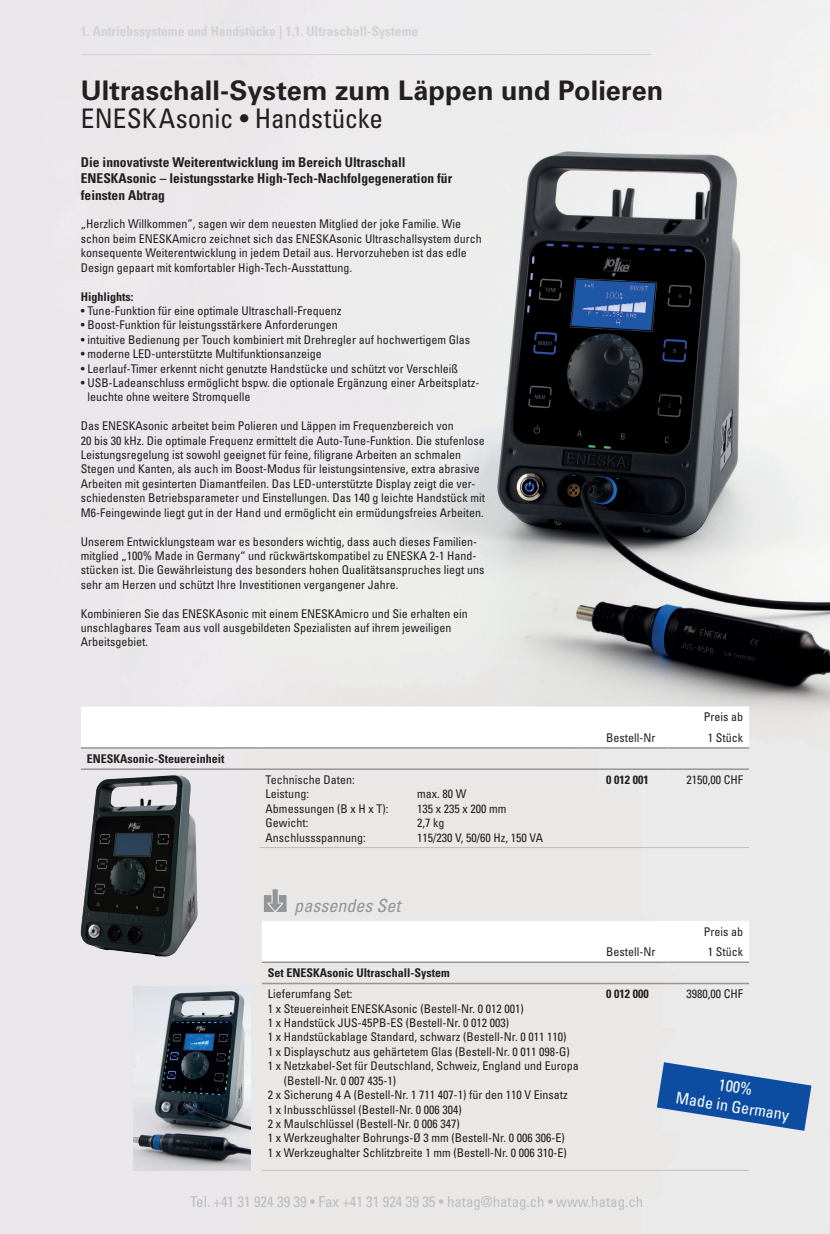
<style>
.page{position:relative;width:830px;height:1234px;background:#fff}
.page>*{position:absolute;margin:0;border:0;box-sizing:border-box;transform-origin:0 0}
.t1{font:700 27px "Univers LT Pro 65";color:#231f20}
.t2{font:condensed 27px "Univers LT Pro";letter-spacing:-.005em;color:#231f20}
.t3{font:italic condensed 18px "Univers LT Pro";color:#939598}
.t4{font:condensed 16.05px/19.4px "Univers LT Pro";color:#fff;text-align:center}
.t5{font:condensed 15px "Univers LT Pro";color:#bcbdc0}
.t6{font:700 condensed 13.5px/16.2px "Univers LT Pro";color:#231f20}
.t7{font:700 condensed 13.5px "Univers LT Pro";color:#d1d2d4}
.t8{font:condensed 12px/14.4px "Univers LT Pro";color:#231f20}
.t9{font:700 condensed 12px "Univers LT Pro";color:#231f20}
</style>
<div class="page">
<img style="left:0;top:0;width:829px;height:1233px">
<img style="left:79px;top:775px;width:119px;height:182px">
<img style="left:133px;top:986px;width:117px;height:183px">
<hr style="left:81px;top:54px;width:570px;height:1px;background:#d1d2d4">
<svg style="left:81px;top:706px;width:667px;height:41px"></svg>
<hr style="left:668px;top:847px;width:80px;height:1px;background:#bcbdc0">
<hr style="left:600px;top:847px;width:68px;height:1px;background:#bcbdc0">
<hr style="left:259px;top:847px;width:341px;height:1px;background:#bcbdc0">
<hr style="left:259px;top:768px;width:341px;height:1px;background:#939598">
<hr style="left:600px;top:768px;width:68px;height:1px;background:#939598">
<hr style="left:668px;top:768px;width:80px;height:1px;background:#939598">
<hr style="left:81px;top:768px;width:178px;height:1px;background:#939598">
<hr style="left:668px;top:747px;width:80px;height:1px;background:#939598">
<hr style="left:600px;top:747px;width:68px;height:1px;background:#939598">
<hr style="left:259px;top:747px;width:341px;height:1px;background:#939598">
<hr style="left:81px;top:747px;width:178px;height:1px;background:#939598">
<svg style="left:261px;top:920px;width:487px;height:41px"></svg>
<hr style="left:668px;top:1169px;width:80px;height:1px;background:#bcbdc0">
<hr style="left:600px;top:1169px;width:68px;height:1px;background:#bcbdc0">
<hr style="left:261px;top:1169px;width:339px;height:1px;background:#bcbdc0">
<hr style="left:261px;top:982px;width:339px;height:2px;background:#939598">
<hr style="left:600px;top:982px;width:68px;height:2px;background:#939598">
<hr style="left:668px;top:982px;width:80px;height:2px;background:#939598">
<hr style="left:668px;top:961px;width:80px;height:1px;background:#939598">
<hr style="left:600px;top:961px;width:68px;height:1px;background:#939598">
<hr style="left:261px;top:961px;width:339px;height:1px;background:#939598">
<svg style="left:264px;top:889px;width:22px;height:22px"></svg>
<svg style="left:656px;top:1061px;width:155px;height:69px"></svg>
<p class="t7" style="left:81px;top:23px;width:339px">1. Antriebssysteme und Handstücke | 1.1. Ultraschall-Systeme</p>
<h1 class="t1" style="left:81px;top:75px;width:583px">Ultraschall-System zum Läppen und Polieren</h1>
<h1 class="t2" style="left:81px;top:101px;width:303px">ENESKAsonic • Handstücke</h1>
<p class="t6" style="left:81px;top:154px;width:372px">Die innovativste Weiterentwicklung im Bereich Ultraschall<br>ENESKAsonic – leistungsstarke High-Tech-Nachfolgegeneration für feinsten Abtrag</p>
<p class="t8" style="left:81px;top:217px;width:402px">„Herzlich Willkommen”, sagen wir dem neuesten Mitglied der joke Familie. Wie schon beim ENESKAmicro zeichnet sich das ENESKAsonic Ultraschallsystem durch konsequente Weiterentwicklung in jedem Detail aus. Hervorzuheben ist das edle Design gepaart mit komfortabler High-Tech-Ausstattung.</p>
<p class="t9" style="left:81px;top:289px;width:54px">Highlights:</p>
<p class="t8" style="left:81px;top:303px;width:262px">• Tune-Funktion für eine optimale Ultraschall-Frequenz</p>
<p class="t8" style="left:81px;top:317px;width:258px">• Boost-Funktion für leistungsstärkere Anforderungen</p>
<p class="t8" style="left:81px;top:332px;width:390px">• intuitive Bedienung per Touch kombiniert mit Drehregler auf hochwertigem Glas</p>
<p class="t8" style="left:81px;top:346px;width:242px">• moderne LED-unterstützte Multifunktionsanzeige</p>
<p class="t8" style="left:81px;top:361px;width:378px">• Leerlauf-Timer erkennt nicht genutzte Handstücke und schützt vor Verschleiß</p>
<p class="t8" style="left:87px;top:375px;width:393px;text-indent:-7px">• USB-Ladeanschluss ermöglicht bspw. die optionale Ergänzung einer Arbeitsplatz&shy;leuchte ohne weitere Stromquelle</p>
<p class="t8" style="left:81px;top:418px;width:405px">Das ENESKAsonic arbeitet beim Polieren und Läppen im Frequenzbereich von<br>20 bis 30 kHz. Die optimale Frequenz ermittelt die Auto-Tune-Funktion. Die stufenlose Leistungsregelung ist sowohl geeignet für feine, filigrane Arbeiten an schmalen Stegen und Kanten, als auch im Boost-Modus für leistungsintensive, extra abrasive Arbeiten mit gesinterten Diamantfeilen. Das LED-unterstützte Display zeigt die ver&shy;schiedensten Betriebsparameter und Einstellungen. Das 140 g leichte Handstück mit M6-Feingewinde liegt gut in der Hand und ermöglicht ein ermüdungsfreies Arbeiten.</p>
<p class="t8" style="left:81px;top:533px;width:405px">Unserem Entwicklungsteam war es besonders wichtig, dass auch dieses Familien&shy;mitglied „100% Made in Germany“ und rückwärtskompatibel zu ENESKA 2-1 Hand&shy;stücken ist. Die Gewährleistung des besonders hohen Qualitätsanspruches liegt uns sehr am Herzen und schützt Ihre Investitionen vergangener Jahre.</p>
<p class="t8" style="left:81px;top:605px;width:388px">Kombinieren Sie das ENESKAsonic mit einem ENESKAmicro und Sie erhalten ein unschlagbares Team aus voll ausgebildeten Spezialisten auf ihrem jeweiligen<br>Arbeitsgebiet.</p>
<p class="t9" style="left:87px;top:750px;width:139px">ENESKAsonic-Steuereinheit</p>
<p class="t8" style="left:265px;top:772px;width:91px">Technische Daten:<br>Leistung:</p>
<p class="t8" style="left:417px;top:786px;width:51px">max. 80 W</p>
<p class="t8" style="left:265px;top:800px;width:124px">Abmessungen (B x H x T):</p>
<p class="t8" style="left:417px;top:800px;width:91px">135 x 235 x 200 mm</p>
<p class="t8" style="left:265px;top:815px;width:44px">Gewicht:</p>
<p class="t8" style="left:417px;top:815px;width:29px">2,7 kg</p>
<p class="t8" style="left:265px;top:829px;width:101px">Anschlussspannung:</p>
<p class="t8" style="left:417px;top:829px;width:127px">115/230 V, 50/60 Hz, 150 VA</p>
<h2 class="t3" style="left:294px;top:893px;width:107px">passendes Set</h2>
<p class="t9" style="left:267px;top:965px;width:184px">Set ENESKAsonic Ultraschall-System</p>
<p class="t8" style="left:267px;top:986px;width:86px">Lieferumfang Set:</p>
<p class="t8" style="left:267px;top:1000px;width:257px">1 x Steuereinheit ENESKAsonic (Bestell-Nr. 0 012 001)</p>
<p class="t8" style="left:267px;top:1015px;width:243px">1 x Handstück JUS-45PB-ES (Bestell-Nr. 0 012 003)</p>
<p class="t8" style="left:267px;top:1029px;width:300px">1 x Handstückablage Standard, schwarz (Bestell-Nr. 0 011 110)</p>
<p class="t8" style="left:267px;top:1043px;width:303px">1 x Displayschutz aus gehärtetem Glas (Bestell-Nr. 0 011 098-G)</p>
<p class="t8" style="left:267px;top:1058px;width:312px">1 x Netzkabel-Set für Deutschland, Schweiz, England und Europa</p>
<p class="t8" style="left:283px;top:1072px;width:114px">(Bestell-Nr. 0 007 435-1)</p>
<p class="t8" style="left:267px;top:1087px;width:301px">2 x Sicherung 4 A (Bestell-Nr. 1 711 407-1) für den 110 V Einsatz</p>
<p class="t8" style="left:267px;top:1101px;width:195px">1 x Inbusschlüssel (Bestell-Nr. 0 006 304)</p>
<p class="t8" style="left:267px;top:1115px;width:193px">2 x Maulschlüssel (Bestell-Nr. 0 006 347)</p>
<p class="t8" style="left:267px;top:1130px;width:298px">1 x Werkzeughalter Bohrungs-Ø 3 mm (Bestell-Nr. 0 006 306-E)</p>
<p class="t8" style="left:267px;top:1144px;width:300px">1 x Werkzeughalter Schlitzbreite 1 mm (Bestell-Nr. 0 006 310-E)</p>
<p class="t8" style="left:606px;top:730px;width:51px">Bestell-Nr</p>
<p class="t8" style="left:703px;top:706px;width:41px;line-height:20.7px;text-align:center">Preis ab<br>1 Stück</p>
<p class="t9" style="left:606px;top:772px;width:44px">0 012 001</p>
<p class="t8" style="left:686px;top:772px;width:58px">2150,00 CHF</p>
<p class="t8" style="left:606px;top:944px;width:51px">Bestell-Nr</p>
<p class="t8" style="left:703px;top:920px;width:41px;line-height:20.7px;text-align:center">Preis ab<br>1 Stück</p>
<p class="t9" style="left:606px;top:986px;width:44px">0 012 000</p>
<p class="t8" style="left:686px;top:986px;width:58px">3980,00 CHF</p>
<h3 class="t4" style="left:680px;top:1068px;width:116px;rotate:9deg">100%<br>Made in Germany</h3>
<p class="t5" style="left:190px;top:1191px;width:454px">Tel. +41 31 924 39 39 • Fax +41 31 924 39 35 • hatag@hatag.ch • www.hatag.ch</p>
</div>
